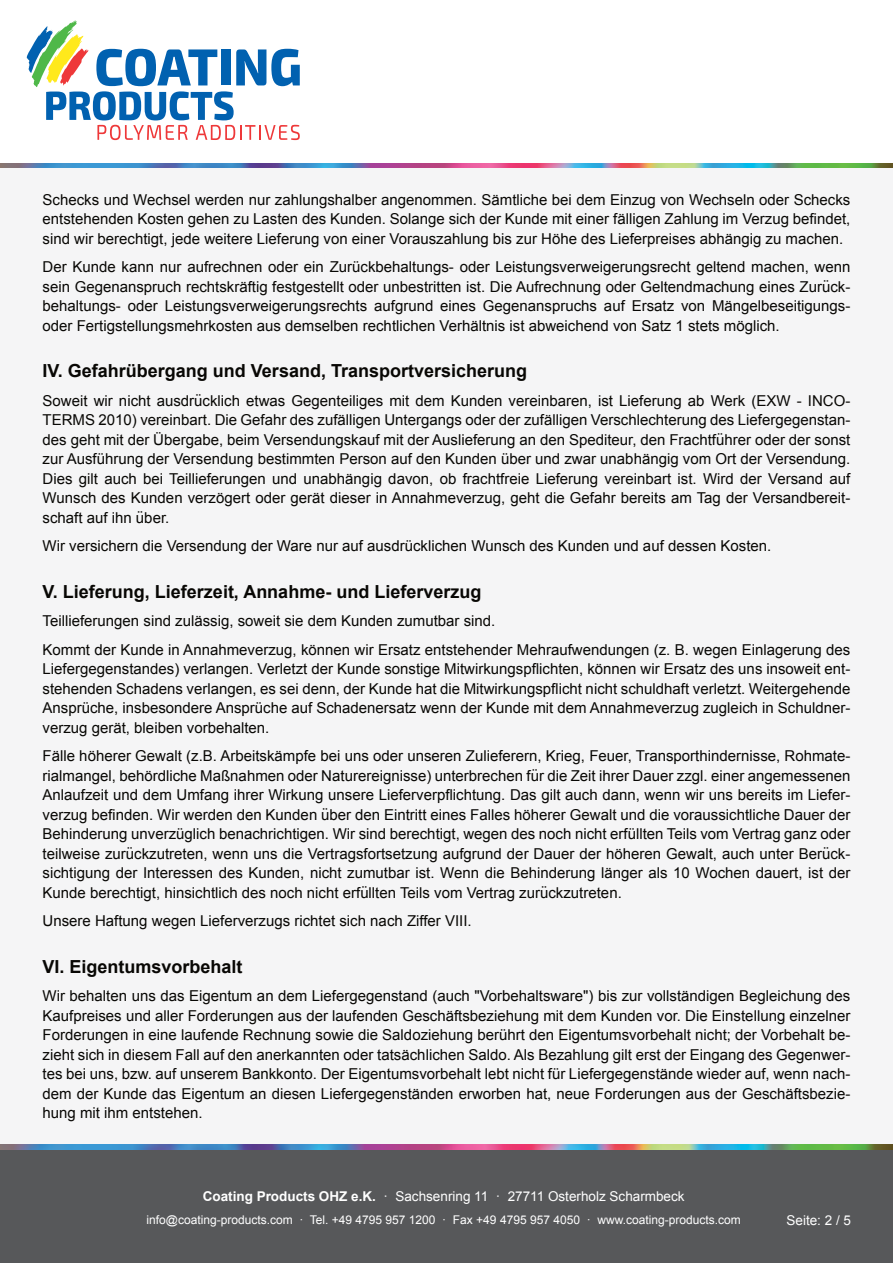
<style>
.page{position:relative;width:893px;height:1263px;background:#fff}
.page>*{position:absolute;margin:0;border:0;box-sizing:border-box;transform-origin:0 0}
.t1{font:700 18px "Arial";color:#080704}
.t2{font:15px/19.5px "Arial";color:#080704;text-align:justify}
.t3{font:13.5px "Arial";color:#fff}
.t4{font:12px "Arial";color:#fff}
.s1{font-weight:700}
</style>
<div class="page">
<div style="left:0;top:165px;width:893px;height:1007px;background:#f5f5f6"></div>
<svg style="left:27px;top:20px;width:273px;height:120px"></svg>
<img style="left:0;top:163px;width:893px;height:4px">
<div style="left:0;top:1145px;width:893px;height:118px;background:#57585a"></div>
<img style="left:0;top:1145px;width:893px;height:4px">
<p class="t2" style="left:43px;top:191px;width:809px">Schecks und Wechsel werden nur zahlungshalber angenommen. Sämtliche bei dem Einzug von Wechseln oder Schecks entstehenden Kosten gehen zu Lasten des Kunden. Solange sich der Kunde mit einer fälligen Zahlung im Verzug befindet, sind wir berechtigt, jede weitere Lieferung von einer Vorauszahlung bis zur Höhe des Lieferpreises abhängig zu machen.</p>
<p class="t2" style="left:43px;top:258px;width:809px">Der Kunde kann nur aufrechnen oder ein Zurückbehaltungs- oder Leistungsverweigerungsrecht geltend machen, wenn sein Gegenanspruch rechtskräftig festgestellt oder unbestritten ist. Die Aufrechnung oder Geltendmachung eines Zurück&shy;behaltungs- oder Leistungsverweigerungsrechts aufgrund eines Gegenanspruchs auf Ersatz von Mängelbeseitigungs&shy;oder Fertigstellungsmehrkosten aus demselben rechtlichen Verhältnis ist abweichend von Satz 1 stets möglich.</p>
<p class="t1" style="left:43px;top:364px;width:486px">IV. Gefahrübergang und Versand, Transportversicherung</p>
<p class="t2" style="left:43px;top:392px;width:809px">Soweit wir nicht ausdrücklich etwas Gegenteiliges mit dem Kunden vereinbaren, ist Lieferung ab Werk (EXW - INCO-TERMS 2010) vereinbart. Die Gefahr des zufälligen Untergangs oder der zufälligen Verschlechterung des Liefergegenstan&shy;des geht mit der Übergabe, beim Versendungskauf mit der Auslieferung an den Spediteur, den Frachtführer oder der sonst zur Ausführung der Versendung bestimmten Person auf den Kunden über und zwar unabhängig vom Ort der Versendung.<br>Dies gilt auch bei Teillieferungen und unabhängig davon, ob frachtfreie Lieferung vereinbart ist. Wird der Versand auf Wunsch des Kunden verzögert oder gerät dieser in Annahmeverzug, geht die Gefahr bereits am Tag der Versandbereit&shy;schaft auf ihn über.</p>
<p class="t2" style="left:43px;top:537px;width:730px">Wir versichern die Versendung der Ware nur auf ausdrücklichen Wunsch des Kunden und auf dessen Kosten.</p>
<p class="t1" style="left:43px;top:584px;width:440px">V. Lieferung, Lieferzeit, Annahme- und Lieferverzug</p>
<p class="t2" style="left:43px;top:608px;width:809px;line-height:28.5px">Teillieferungen sind zulässig, soweit sie dem Kunden zumutbar sind.<br>Kommt der Kunde in Annahmeverzug, können wir Ersatz entstehender Mehraufwendungen (z. B. wegen Einlagerung des</p>
<p class="t2" style="left:43px;top:660px;width:809px">Liefergegenstandes) verlangen. Verletzt der Kunde sonstige Mitwirkungspflichten, können wir Ersatz des uns insoweit ent&shy;stehenden Schadens verlangen, es sei denn, der Kunde hat die Mitwirkungspflicht nicht schuldhaft verletzt. Weitergehende Ansprüche, insbesondere Ansprüche auf Schadenersatz wenn der Kunde mit dem Annahmeverzug zugleich in Schuldner&shy;verzug gerät, bleiben vorbehalten.</p>
<p class="t2" style="left:43px;top:747px;width:809px">Fälle höherer Gewalt (z.B. Arbeitskämpfe bei uns oder unseren Zulieferern, Krieg, Feuer, Transporthindernisse, Rohmate&shy;rialmangel, behördliche Maßnahmen oder Naturereignisse) unterbrechen für die Zeit ihrer Dauer zzgl. einer angemessenen Anlaufzeit und dem Umfang ihrer Wirkung unsere Lieferverpflichtung. Das gilt auch dann, wenn wir uns bereits im Liefer&shy;verzug befinden. Wir werden den Kunden über den Eintritt eines Falles höherer Gewalt und die voraussichtliche Dauer der Behinderung unverzüglich benachrichtigen. Wir sind berechtigt, wegen des noch nicht erfüllten Teils vom Vertrag ganz oder teilweise zurückzutreten, wenn uns die Vertragsfortsetzung aufgrund der Dauer der höheren Gewalt, auch unter Berück&shy;sichtigung der Interessen des Kunden, nicht zumutbar ist. Wenn die Behinderung länger als 10 Wochen dauert, ist der Kunde berechtigt, hinsichtlich des noch nicht erfüllten Teils vom Vertrag zurückzutreten.</p>
<p class="t2" style="left:43px;top:912px;width:431px">Unsere Haftung wegen Lieferverzugs richtet sich nach Ziffer VIII.</p>
<p class="t1" style="left:43px;top:959px;width:202px">VI. Eigentumsvorbehalt</p>
<p class="t2" style="left:43px;top:987px;width:809px">Wir behalten uns das Eigentum an dem Liefergegenstand (auch "Vorbehaltsware") bis zur vollständigen Begleichung des Kaufpreises und aller Forderungen aus der laufenden Geschäftsbeziehung mit dem Kunden vor. Die Einstellung einzelner Forderungen in eine laufende Rechnung sowie die Saldoziehung berührt den Eigentumsvorbehalt nicht; der Vorbehalt be&shy;zieht sich in diesem Fall auf den anerkannten oder tatsächlichen Saldo. Als Bezahlung gilt erst der Eingang des Gegenwer&shy;tes bei uns, bzw. auf unserem Bankkonto. Der Eigentumsvorbehalt lebt nicht für Liefergegenstände wieder auf, wenn nach&shy;dem der Kunde das Eigentum an diesen Liefergegenständen erworben hat, neue Forderungen aus der Geschäftsbezie&shy;hung mit ihm entstehen.</p>
<p class="t3" style="left:203px;top:1191px;width:483px"><span class="s1">Coating Products OHZ e.K.</span> · Sachsenring 11 · 27711 Osterholz Scharmbeck</p>
<p class="t4" style="left:146px;top:1215px;width:596px">info@coating-products.com · Tel. +49 4795 957 1200 · Fax +49 4795 957 4050 · www.coating-products.com</p>
<p class="t3" style="left:786px;top:1215px;width:66px">Seite: 2 / 5</p>
</div>
